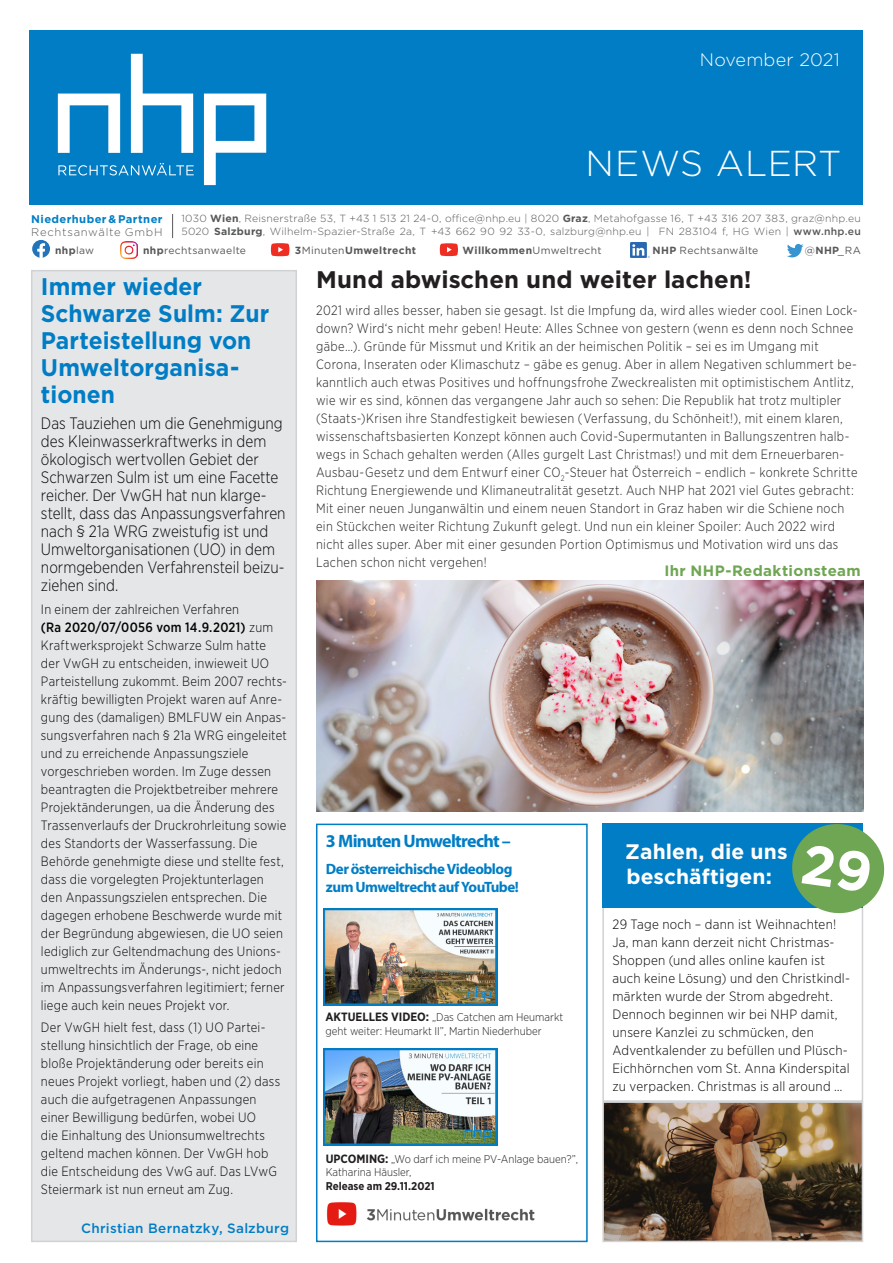
<style>
.page{position:relative;width:893px;height:1263px;background:#fff}
.page>*{position:absolute;margin:0;border:0;box-sizing:border-box;transform-origin:0 0}
.t1{font:300 36px "Gotham";letter-spacing:.015em;color:#fff}
.Text{font:700 24px/27px "Gotham";color:#007dc5;scale:.95 1}
.Einleitung{font:700 24px "Gotham";color:#231f20}
.Headline{font:700 21px/25.5px "Gotham";letter-spacing:.005em;color:#fff}
.Überschrift_1_-_Petr{font:700 18px "Myriad Pro";letter-spacing:-.04em;color:#007dc5}
.t2{font:300 18px "Gotham";letter-spacing:.01em;color:#fff}
.Text-2{font:300 16.5px/18px "Gotham Narrow";color:#040503;scale:.95 1}
.Überschrift_1_-_Petr-2{font:700 15px/18px "Myriad Pro";letter-spacing:-.035em;color:#007dc5}
.ansprechpartner{font:700 15px "Gotham";letter-spacing:.025em;color:#6fa653}
.Text-3{font:300 13.5px/18px "Gotham Narrow";letter-spacing:.02em;color:#040503;scale:.96 1}
.Einleitung-2{font:300 13.5px/18px "Gotham Narrow";letter-spacing:.03em;color:#231f20;scale:.95 1}
.Text-4{font:300 13.5px/18px "Gotham Narrow";letter-spacing:.02em;color:#040503}
.Headline-2{font:500 13.5px "Gotham";letter-spacing:.02em;color:#007dc5}
.Einleitung_-_schwarz{font:300 11.25px/13.5px "Gotham Narrow";color:#231f20}
.t3{font:700 11.1px/13.4px "Gotham";letter-spacing:.035em;color:#007ec5}
.t4{font:300 10.35px/12.5px "Gotham";letter-spacing:.02em;color:#57585a}
.t5{font:10.35px "Gotham";letter-spacing:.025em;color:#57585a}
.t6{font:700 10.35px "Gotham";letter-spacing:.035em;color:#57585a}
.s1{font-weight:300;color:#57585a}
.s2{font-weight:700}
.s3{font-weight:500}
.s4{font-weight:400}
.s5{font-weight:700;font-size:12px}
</style>
<div class="page">
<div style="left:29px;top:30px;width:834px;height:174px;background:#007dc5"></div>
<img style="left:121px;top:242px;width:16px;height:16px">
<img style="left:630px;top:242px;width:19px;height:16px">
<svg style="left:32px;top:240px;width:18px;height:18px"></svg>
<svg style="left:271px;top:243px;width:18px;height:13px"></svg>
<svg style="left:439px;top:243px;width:19px;height:13px"></svg>
<svg style="left:787px;top:244px;width:16px;height:13px"></svg>
<svg style="left:172px;top:214px;width:1px;height:24px"></svg>
<svg style="left:58px;top:163px;width:136px;height:13px"></svg>
<svg style="left:58px;top:94px;width:62px;height:59px"></svg>
<svg style="left:131px;top:54px;width:62px;height:99px"></svg>
<svg style="left:204px;top:94px;width:62px;height:91px"></svg>
<div style="left:602px;top:891px;width:261px;height:211px;border:2px solid #d1d2d4"></div>
<div style="left:602px;top:824px;width:261px;height:84px;background:#007dc5"></div>
<img style="left:316px;top:580px;width:547px;height:232px">
<div style="left:316px;top:824px;width:272px;height:418px;border:2px solid #007dc5"></div>
<img style="left:324px;top:1048px;width:173px;height:98px">
<img style="left:324px;top:908px;width:173px;height:98px">
<img style="left:326px;top:1202px;width:209px;height:24px">
<div style="left:32px;top:271px;width:264px;height:970px;background:#e5e6e8"></div>
<div style="left:31px;top:270px;width:266px;height:972px;border:2px solid #d1d2d4"></div>
<img style="left:605px;top:1104px;width:255px;height:135px">
<div style="left:602px;top:1101px;width:261px;height:141px;border:2px solid #d1d2d4"></div>
<svg style="left:789px;top:823px;width:96px;height:93px"></svg>
<h3 class="t2" style="left:700px;top:48px;width:142px">November 2021</h3>
<h1 class="t1" style="left:586px;top:140px;width:257px">NEWS ALERT</h1>
<p class="t3" style="left:31px;top:212px;width:133px">Niederhuber &amp; Partner<br><span class="s1">Rechtsanwälte GmbH</span></p>
<p class="t4" style="left:181px;top:212px;width:681px">1030 <span class="s2">Wien</span>, Reisnerstraße 53, T +43 1 513 21 24-0, office@nhp.eu | 8020 <span class="s2">Graz</span>, Metahofgasse 16, T +43 316 207 383, graz@nhp.eu<br>5020 <span class="s2">Salzburg</span>, Wilhelm-Spazier-Straße 2a, T +43 662 90 92 33-0, salzburg@nhp.eu | FN 283104 f, HG Wien | <span class="s3">www.nhp.eu</span></p>
<p class="t6" style="left:55px;top:243px;width:41px">nhp<span class="s4">law</span></p>
<p class="t5" style="left:143px;top:243px;width:105px"><span class="s2">nhp</span>rechtsanwaelte</p>
<p class="t6" style="left:295px;top:243px;width:123px">3<span class="s4">Minuten</span>Umweltrecht</p>
<p class="t5" style="left:463px;top:244px;width:140px"><span class="s2">Willkommen</span>Umweltrecht</p>
<p class="t5" style="left:652px;top:244px;width:108px"><span class="s2">NHP</span> Rechtsanwälte</p>
<p class="t5" style="left:805px;top:244px;width:58px">@<span class="s2">NHP</span>_RA</p>
<p class="Text" style="left:41px;top:273px;width:242px">Immer wieder<br>Schwarze Sulm: Zur<br>Parteistellung von<br>Umweltorganisa&shy;tionen</p>
<p class="Text-2" style="left:41px;top:414px;width:259px">Das Tauziehen um die Genehmigung des Kleinwasserkraftwerks in dem ökologisch wertvollen Gebiet der<br>Schwarzen Sulm ist um eine Facette reicher. Der VwGH hat nun klarge&shy;stellt, dass das Anpassungsverfahren nach § 21a WRG zweistufig ist und<br>Umweltorganisationen (UO) in dem normgebenden Verfahrensteil beizu&shy;ziehen sind.</p>
<p class="Text-3" style="left:41px;top:600px;width:258px">In einem der zahlreichen Verfahren<br><span class="s3">(Ra 2020/07/0056 vom 14.9.2021)</span> zum Kraftwerksprojekt Schwarze Sulm hatte der VwGH zu entscheiden, inwieweit UO Parteistellung zukommt. Beim 2007 rechts&shy;kräftig bewilligten Projekt waren auf Anre&shy;gung des (damaligen) BMLFUW ein Anpas&shy;sungsverfahren nach § 21a WRG eingeleitet und zu erreichende Anpassungsziele vorgeschrieben worden. Im Zuge dessen beantragten die Projektbetreiber mehrere Projektänderungen, ua die Änderung des Trassenverlaufs der Druckrohrleitung sowie des Standorts der Wasserfassung. Die Behörde genehmigte diese und stellte fest, dass die vorgelegten Projektunterlagen den Anpassungszielen entsprechen. Die dagegen erhobene Beschwerde wurde mit der Begründung abgewiesen, die UO seien lediglich zur Geltendmachung des Unions&shy;umweltrechts im Änderungs-, nicht jedoch im Anpassungsverfahren legitimiert; ferner liege auch kein neues Projekt vor.</p>
<p class="Text-3" style="left:41px;top:1018px;width:251px">Der VwGH hielt fest, dass (1) UO Partei&shy;stellung hinsichtlich der Frage, ob eine bloße Projektänderung oder bereits ein neues Projekt vorliegt, haben und (2) dass auch die aufgetragenen Anpassungen einer Bewilligung bedürfen, wobei UO<br>die Einhaltung des Unionsumweltrechts geltend machen können. Der VwGH hob die Entscheidung des VwG auf. Das LVwG Steiermark ist nun erneut am Zug.</p>
<p class="Headline-2" style="left:81px;top:1219px;width:209px">Christian Bernatzky, Salzburg</p>
<p class="Einleitung" style="left:316px;top:264px;width:437px">Mund abwischen und weiter lachen!</p>
<p class="Einleitung-2" style="left:316px;top:301px;width:571px">2021 wird alles besser, haben sie gesagt. Ist die Impfung da, wird alles wieder cool. Einen Lock&shy;down? Wird‘s nicht mehr geben! Heute: Alles Schnee von gestern (wenn es denn noch Schnee gäbe…). Gründe für Missmut und Kritik an der heimischen Politik – sei es im Umgang mit Corona, Inseraten oder Klimaschutz – gäbe es genug. Aber in allem Negativen schlummert be&shy;kanntlich auch etwas Positives und hoffnungsfrohe Zweckrealisten mit optimistischem Antlitz, wie wir es sind, können das vergangene Jahr auch so sehen: Die Republik hat trotz multipler (Staats-)Krisen ihre Standfestigkeit bewiesen (Verfassung, du Schönheit!), mit einem klaren, wissenschaftsbasierten Konzept können auch Covid-Supermutanten in Ballungszentren halb&shy;wegs in Schach gehalten werden (Alles gurgelt Last Christmas!) und mit dem Erneuerbaren-Ausbau-Gesetz und dem Entwurf einer CO<sub>2</sub>-Steuer hat Österreich – endlich – konkrete Schritte Richtung Energiewende und Klimaneutralität gesetzt. Auch NHP hat 2021 viel Gutes gebracht:<br>Mit einer neuen Junganwältin und einem neuen Standort in Graz haben wir die Schiene noch ein Stückchen weiter Richtung Zukunft gelegt. Und nun ein kleiner Spoiler: Auch 2022 wird nicht alles super. Aber mit einer gesunden Portion Optimismus und Motivation wird uns das Lachen schon nicht vergehen!</p>
<p class="ansprechpartner" style="left:664px;top:561px;width:198px">Ihr NHP-Redaktionsteam</p>
<p class="Überschrift_1_-_Petr" style="left:326px;top:829px;width:186px">3 Minuten Umweltrecht –</p>
<p class="Überschrift_1_-_Petr-2" style="left:326px;top:859px;width:194px">Der österreichische Videoblog zum Umweltrecht auf YouTube!</p>
<p class="Einleitung_-_schwarz" style="left:326px;top:1010px;width:239px"><span class="s5">AKTUELLES VIDEO:</span> „Das Catchen am Heumarkt geht weiter: Heumarkt II”, Martin Niederhuber</p>
<p class="Einleitung_-_schwarz" style="left:326px;top:1152px;width:254px"><span class="s5">UPCOMING:</span> „Wo darf ich meine PV-Anlage bauen?”,<br>Katharina Häusler,<br><span class="s2">Release am 29.11.2021</span></p>
<p class="Headline" style="left:625px;top:838px;width:164px">Zahlen, die uns beschäftigen:</p>
<p class="Text-4" style="left:612px;top:915px;width:239px">29 Tage noch – dann ist Weihnachten!<br>Ja, man kann derzeit nicht Christmas-Shoppen (und alles online kaufen ist auch keine Lösung) und den Christkindl&shy;märkten wurde der Strom abgedreht.<br>Dennoch beginnen wir bei NHP damit, unsere Kanzlei zu schmücken, den Adventkalender zu befüllen und Plüsch-Eichhörnchen vom St. Anna Kinderspital zu verpacken. Christmas is all around …</p>
</div>
